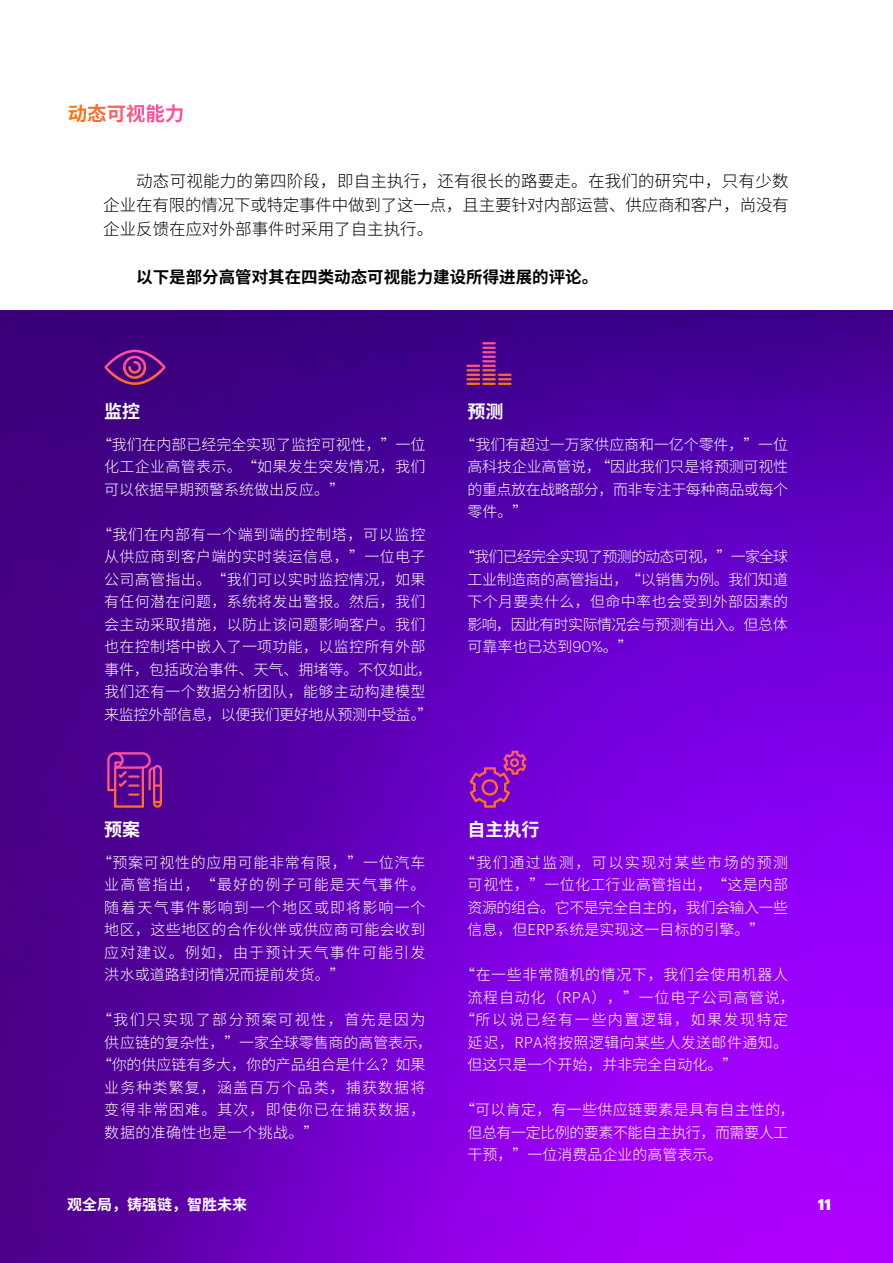
<style>
.page{position:relative;width:893px;height:1263px;background:#fff}
.page>*{position:absolute;margin:0;border:0;box-sizing:border-box;transform-origin:0 0}
.t1{font:700 18px "Source Han Sans CN";color:#fff}
.t2{font:300 16.5px/24px "Source Han Sans CN";letter-spacing:-.01em;color:#000;text-align:justify}
.t3{font:700 16.5px "Source Han Sans CN";color:#000}
.t4{font:300 15px/22.5px "Source Han Sans CN";letter-spacing:.02em;color:#fff;text-align:justify}
.t5{font:300 15px/22.5px "Source Han Sans CN";color:#fff}
.t6{font:300 15px "Source Han Sans CN";letter-spacing:-.005em;color:#fff}
.t7{font:300 15px "Source Han Sans CN";letter-spacing:.1em;color:#fff}
.t8{font:300 15px "Source Han Sans CN";letter-spacing:.05em;color:#fff}
.t9{font:300 15px "Source Han Sans CN";letter-spacing:.045em;color:#fff}
.t10{font:300 15px "Source Han Sans CN";letter-spacing:.075em;color:#fff}
.t11{font:300 15px "Source Han Sans CN";letter-spacing:.07em;color:#fff}
.t12{font:700 15px "Source Han Sans CN";color:#fff}
.t13{font:700 15px "Graphik";color:#fff}
.s1{font-family:"Graphik"}
</style>
<div class="page">
<img style="left:0;top:311px;width:893px;height:952px">
<svg style="left:104px;top:350px;width:62px;height:35px;background:#701879"></svg>
<svg style="left:466px;top:342px;width:45px;height:43px;background:#721a7d"></svg>
<svg style="left:107px;top:752px;width:55px;height:56px;background:#841d86"></svg>
<svg style="left:469px;top:751px;width:57px;height:57px;background:#8d16b0"></svg>
<svg style="left:69px;top:104px;width:114px;height:19px"></svg>
<p class="t2" style="left:103px;top:169px;width:687px;text-indent:33px">动态可视能力的第四阶段，即自主执行，还有很长的路要走。在我们的研究中，只有少数企业在有限的情况下或特定事件中做到了这一点，且主要针对内部运营、供应商和客户，尚没有企业反馈在应对外部事件时采用了自主执行。</p>
<p class="t3" style="left:136px;top:268px;width:463px">以下是部分高管对其在四类动态可视能力建设所得进展的评论。</p>
<p class="t1" style="left:104px;top:401px;width:37px">监控</p>
<p class="t4" style="left:104px;top:433px;width:323px;text-indent:-7px">“我们在内部已经完全实现了监控可视性，”一位化工企业高管表示。“如果发生突发情况，我们可以依据早期预警系统做出反应。”</p>
<p class="t4" style="left:97px;top:523px;width:337px;text-align:center">“我们在内部有一个端到端的控制塔，可以监控从供应商到客户端的实时装运信息，”一位电子公司高管指出。“我们可以实时监控情况，如果有任何潜在问题，系统将发出警报。然后，我们会主动采取措施，以防止该问题影响客户。我们也在控制塔中嵌入了一项功能，以监控所有外部事件，包括政治事件、天气、拥堵等。不仅如此，我们还有一个数据分析团队，能够主动构建模型来监控外部信息，以便我们更好地从预测中受益。”</p>
<p class="t1" style="left:104px;top:819px;width:37px">预案</p>
<p class="t4" style="left:104px;top:851px;width:323px;text-indent:-7px">“预案可视性的应用可能非常有限，”一位汽车业高管指出，“最好的例子可能是天气事件。随着天气事件影响到一个地区或即将影响一个地区，这些地区的合作伙伴或供应商可能会收到应对建议。例如，由于预计天气事件可能引发洪水或道路封闭情况而提前发货。”</p>
<p class="t7" style="left:97px;top:1011px;width:330px">“我们只实现了部分预案可视性，首先是因为</p>
<p class="t6" style="left:104px;top:1034px;width:329px">供应链的复杂性，”一家全球零售商的高管表示，</p>
<p class="t6" style="left:97px;top:1056px;width:330px">“你的供应链有多大，你的产品组合是什么？如果</p>
<p class="t10" style="left:104px;top:1079px;width:323px">业务种类繁复，涵盖百万个品类，捕获数据将</p>
<p class="t11" style="left:104px;top:1101px;width:323px">变得非常困难。其次，即使你已在捕获数据，</p>
<p class="t4" style="left:104px;top:1121px;width:216px">数据的准确性也是一个挑战。”</p>
<p class="t1" style="left:467px;top:401px;width:37px">预测</p>
<p class="t4" style="left:467px;top:433px;width:322px;text-indent:-7px">“我们有超过一万家供应商和一亿个零件，”一位高科技企业高管说，“因此我们只是将预测可视性的重点放在战略部分，而非专注于每种商品或每个零件。”</p>
<p class="t4" style="left:467px;top:546px;width:322px;text-indent:-7px">“我们已经完全实现了预测的动态可视，”一家全球工业制造商的高管指出，“以销售为例。我们知道下个月要卖什么，但命中率也会受到外部因素的影响，因此有时实际情况会与预测有出入。但总体可靠率也已达到<span class="s1">90%</span>。”</p>
<p class="t1" style="left:467px;top:819px;width:73px">自主执行</p>
<p class="t4" style="left:467px;top:851px;width:322px;text-indent:-7px">“我们通过监测，可以实现对某些市场的预测可视性，”一位化工行业高管指出，“这是内部资源的组合。它不是完全自主的，我们会输入一些信息，但ERP系统是实现这一目标的引擎。”</p>
<p class="t9" style="left:460px;top:966px;width:330px">“在一些非常随机的情况下，我们会使用机器人</p>
<p class="t8" style="left:467px;top:989px;width:329px">流程自动化（RPA），”一位电子公司高管说，</p>
<p class="t7" style="left:460px;top:1011px;width:329px">“所以说已经有一些内置逻辑，如果发现特定</p>
<p class="t4" style="left:467px;top:1031px;width:322px">延迟，RPA将按照逻辑向某些人发送邮件通知。</p>
<p class="t5" style="left:467px;top:1054px;width:271px">但这只是一个开始，并非完全自动化。”</p>
<p class="t5" style="left:467px;top:1099px;width:329px;text-indent:-7px">“可以肯定，有一些供应链要素是具有自主性的，但总有一定比例的要素不能自主执行，而需要人工干预，”一位消费品企业的高管表示。</p>
<p class="t12" style="left:67px;top:1196px;width:181px">观全局，铸强链，智胜未来</p>
<p class="t13" style="left:818px;top:1193px;width:15px">11</p>
</div>
